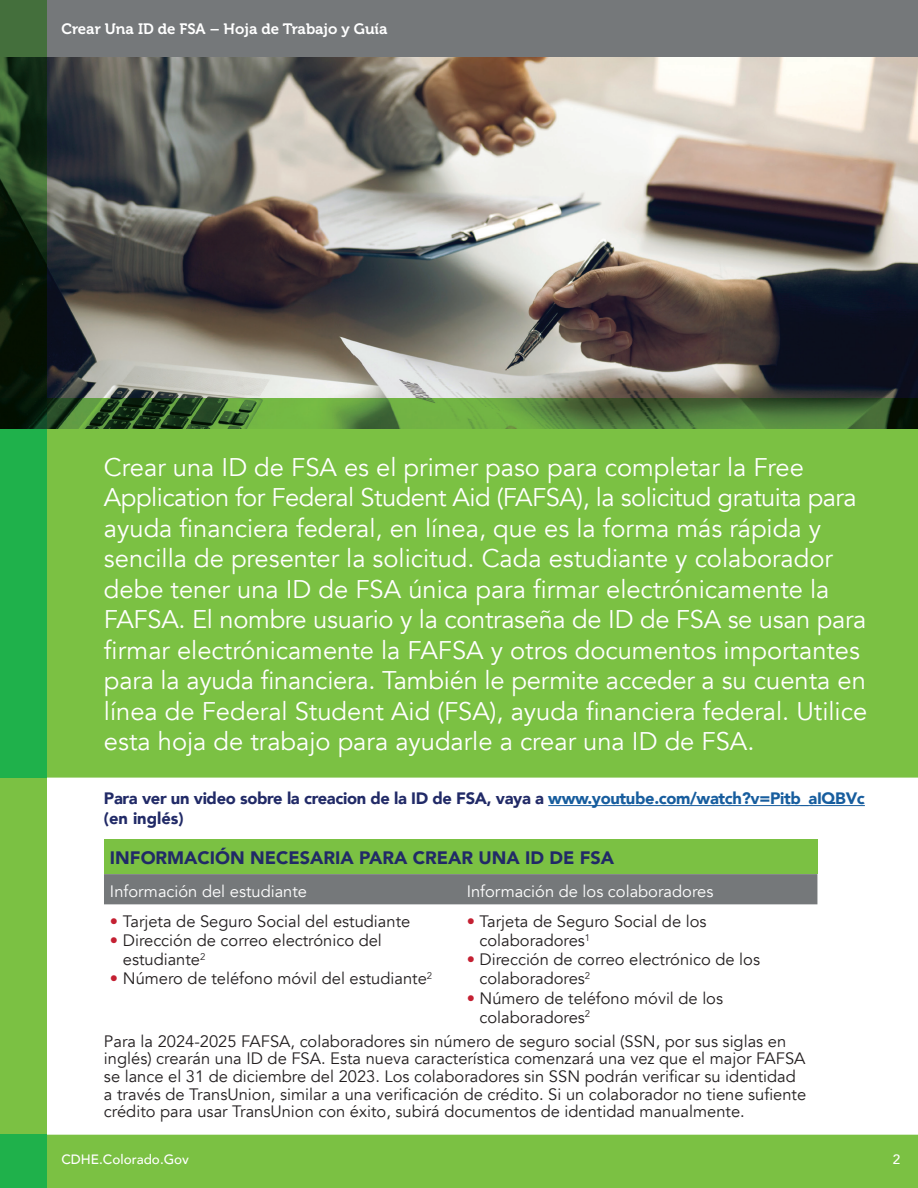
<style>
.page{position:relative;width:918px;height:1188px;background:#fff}
.page>*{position:absolute;margin:0;border:0;box-sizing:border-box;transform-origin:0 0}
.t1{font:25.5px/30.5px "Avenir";color:#fff}
.t2{font:900 18px "Avenir";color:#212a67}
.t3{font:16.5px/19.2px "Avenir";color:#231f20}
.t4{font:900 16.5px/19.2px "Avenir";letter-spacing:-.02em;color:#212a67}
.t5{font:16.5px "Avenir";color:#fff}
.t6{font:15px "Museo 700";color:#fff}
.t7{font:500 13.5px "Avenir";color:#fff}
.s1{color:#175d9e}
.s2{color:#c42032}
</style>
<div class="page">
<div style="left:46px;top:1135px;width:872px;height:53px;background:#7bc143"></div>
<img style="left:0;top:57px;width:918px;height:372px">
<svg style="left:46px;top:399px;width:872px;height:379px;background:#77bb42"></svg>
<div style="left:0;top:0;width:918px;height:57px;background:#75787a"></div>
<div style="left:0;top:778px;width:46px;height:357px;background:#7bc143"></div>
<div style="left:0;top:1135px;width:46px;height:53px;background:#1fb14b"></div>
<div style="left:0;top:429px;width:46px;height:349px;background:#1fb14b"></div>
<div style="left:0;top:0;width:46px;height:57px;background:#446f3c"></div>
<hr style="left:548px;top:805px;width:317px;height:1px;background:#175d9e">
<div style="left:104px;top:840px;width:713px;height:34px;background:#7bc143"></div>
<div style="left:104px;top:874px;width:713px;height:30px;background:#75787a"></div>
<p class="t6" style="left:61px;top:20px;width:328px">Crear Una ID de FSA – Hoja de Trabajo y Guía</p>
<p class="t1" style="left:104px;top:453px;width:765px">Crear una ID de FSA es el primer paso para completar la Free Application for Federal Student Aid (FAFSA), la solicitud gratuita para ayuda financiera federal, en línea, que es la forma más rápida y sencilla de presenter la solicitud. Cada estudiante y colaborador debe tener una ID de FSA única para firmar electrónicamente la FAFSA. El nombre usuario y la contraseña de ID de FSA se usan para firmar electrónicamente la FAFSA y otros documentos importantes para la ayuda financiera. También le permite acceder a su cuenta en línea de Federal Student Aid (FSA), ayuda financiera federal. Utilice esta hoja de trabajo para ayudarle a crear una ID de FSA.</p>
<p class="t4" style="left:104px;top:789px;width:762px">Para ver un video sobre la creacion de la ID de FSA, vaya a <span class="s1">www.youtube.com/watch?v=Pitb_aIQBVc </span>(en inglés)</p>
<p class="t2" style="left:110px;top:842px;width:506px">INFORMACIÓN NECESARIA PARA CREAR UNA ID DE FSA</p>
<p class="t5" style="left:110px;top:881px;width:199px">Información del estudiante</p>
<p class="t5" style="left:467px;top:881px;width:248px">Información de los colaboradores</p>
<p class="t3" style="left:110px;top:912px;width:302px"><span class="s2">•</span> Tarjeta de Seguro Social del estudiante</p>
<p class="t3" style="left:123px;top:931px;width:261px;text-indent:-13px"><span class="s2">•</span> Dirección de correo electrónico del estudiante<sup>2</sup></p>
<p class="t3" style="left:110px;top:969px;width:324px"><span class="s2">•</span> Número de teléfono móvil del estudiante<sup>2</sup></p>
<p class="t3" style="left:480px;top:912px;width:229px;text-indent:-13px"><span class="s2">•</span> Tarjeta de Seguro Social de los colaboradores<sup>1</sup></p>
<p class="t3" style="left:480px;top:950px;width:282px;text-indent:-13px"><span class="s2">•</span> Dirección de correo electrónico de los colaboradores<sup>2</sup></p>
<p class="t3" style="left:480px;top:989px;width:245px;text-indent:-13px"><span class="s2">•</span> Número de teléfono móvil de los colaboradores<sup>2</sup></p>
<p class="t3" style="left:104px;top:1032px;width:704px;line-height:17.7px">Para la 2024-2025 FAFSA, colaboradores sin número de seguro social (SSN, por sus siglas en inglés) crearán una ID de FSA. Esta nueva característica comenzará una vez que el major FAFSA se lance el 31 de diciembre del 2023. Los colaboradores sin SSN podrán verificar su identidad a través de TransUnion, similar a una verificación de crédito. Si un colaborador no tiene sufiente crédito para usar TransUnion con éxito, subirá documentos de identidad manualmente.</p>
<p class="t7" style="left:61px;top:1148px;width:129px">CDHE.Colorado.Gov</p>
<p class="t7" style="left:893px;top:1148px;width:9px">2</p>
</div>
